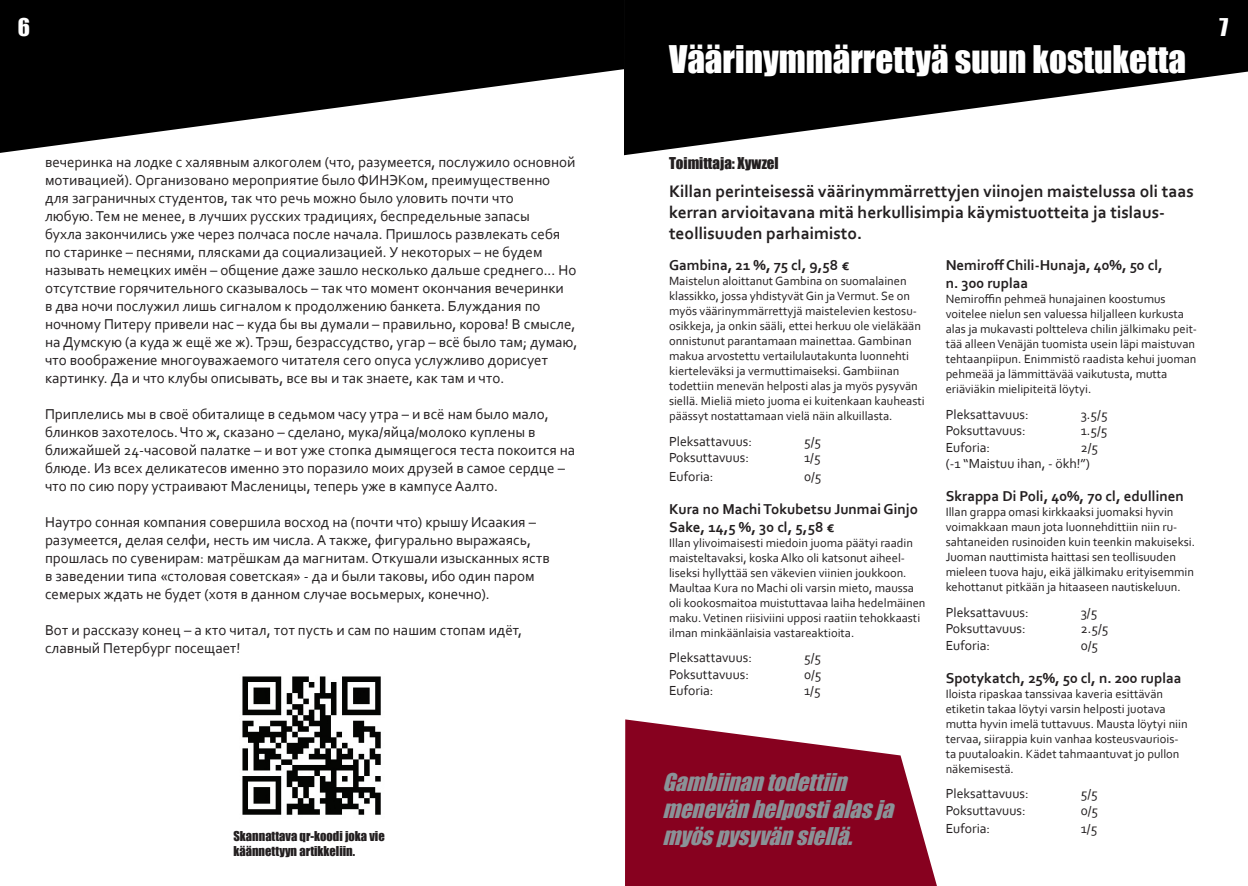
<style>
.page{position:relative;width:1248px;height:886px;background:#fff}
.page>*{position:absolute;margin:0;border:0;box-sizing:border-box;transform-origin:0 0}
.t1{font:35px "Impact";color:#fff}
.t2{font:italic 22.5px/27px "Impact";color:#8a9297}
.t3{font:22.5px "Impact";color:#fff}
.t4{font:700 17.5px/21px "Corbel";color:#231f20}
.t5{font:15px/18px "Corbel";color:#231f20}
.t6{font:700 15px/18px "Corbel";color:#231f20}
.t7{font:15px "Impact";color:#231f20}
.t8{font:13.75px "Corbel";color:#231f20}
.t9{font:12.5px/15px "Corbel";color:#231f20}
.t10{font:12.5px/15px "Impact";color:#231f20}
</style>
<div class="page">
<svg style="left:0;top:0;width:624px;height:153px;fill:#000"></svg>
<svg style="left:624px;top:0;width:623px;height:155px;fill:#000"></svg>
<img style="left:242px;top:676px;width:139px;height:139px">
<svg style="left:625px;top:719px;width:311px;height:167px;fill:#87011f"></svg>
<h2 class="t3" style="left:18px;top:10px;width:14px">6</h2>
<h2 class="t3" style="left:1219px;top:10px;width:10px">7</h2>
<p class="t5" style="left:45px;top:153px;width:534px">вечеринка на лодке с халявным алкоголем (что, разумеется, послужило основной мотивацией). Организовано мероприятие было ФИНЭКом, преимущественно для заграничных студентов, так что речь можно было уловить почти что<br>любую. Тем не менее, в лучших русских традициях, беспредельные запасы<br>бухла закончились уже через полчаса после начала. Пришлось развлекать себя по старинке – песнями, плясками да социализацией. У некоторых – не будем называть немецких имён – общение даже зашло несколько дальше среднего... Но отсутствие горячительного сказывалось – так что момент окончания вечеринки<br>в два ночи послужил лишь сигналом к продолжению банкета. Блуждания по ночному Питеру привели нас – куда бы вы думали – правильно, корова! В смысле, на Думскую (а куда ж ещё же ж). Трэш, безрассудство, угар – всё было там; думаю, что воображение многоуважаемого читателя сего опуса услужливо дорисует картинку. Да и что клубы описывать, все вы и так знаете, как там и что.</p>
<p class="t5" style="left:45px;top:405px;width:531px">Приплелись мы в своё обиталище в седьмом часу утра – и всё нам было мало, блинков захотелось. Что ж, сказано – сделано, мука/яйца/молоко куплены в ближайшей 24-часовой палатке – и вот уже стопка дымящегося теста покоится на блюде. Из всех деликатесов именно это поразило моих друзей в самое сердце – что по сию пору устраивают Масленицы, теперь уже в кампусе Аалто.</p>
<p class="t5" style="left:45px;top:513px;width:506px">Наутро сонная компания совершила восход на (почти что) крышу Исаакия – разумеется, делая селфи, несть им числа. А также, фигурально выражаясь, прошлась по сувенирам: матрёшкам да магнитам. Откушали изысканных яств в заведении типа «столовая советская» - да и были таковы, ибо один паром семерых ждать не будет (хотя в данном случае восьмерых, конечно).</p>
<p class="t5" style="left:45px;top:621px;width:478px">Вот и рассказу конец – а кто читал, тот пусть и сам по нашим стопам идёт, славный Петербург посещает!</p>
<p class="t10" style="left:233px;top:828px;width:153px">Skannattava qr-koodi joka vie käännettyyn artikkeliin.</p>
<p class="t1" style="left:669px;top:32px;width:518px">Väärinymmärrettyä suun kostuketta</p>
<p class="t7" style="left:669px;top:152px;width:111px">Toimittaja: Xywzel</p>
<p class="t4" style="left:669px;top:180px;width:526px">Killan perinteisessä väärinymmärrettyjen viinojen maistelussa oli taas kerran arvioitavana mitä herkullisimpia käymistuotteita ja tislaus-</p>
<p class="t4" style="left:669px;top:222px;width:195px">teollisuuden parhaimisto.</p>
<p class="t6" style="left:945px;top:256px;width:219px">Nemiroff Chili-Hunaja, 40%, 50 cl,</p>
<p class="t6" style="left:945px;top:274px;width:84px">n. 300 ruplaa</p>
<p class="t9" style="left:945px;top:291px;width:253px">Nemiroffin pehmeä hunajainen koostumus voitelee nielun sen valuessa hiljalleen kurkusta alas ja mukavasti poltteleva chilin jälkimaku peit&shy;tää alleen Venäjän tuomista usein läpi maistuvan tehtaanpiipun. Enimmistö raadista kehui juoman pehmeää ja lämmittävää vaikutusta, mutta eriäviäkin mielipiteitä löytyi.</p>
<p class="t8" style="left:945px;top:405px;width:84px">Pleksattavuus:</p>
<p class="t8" style="left:1080px;top:405px;width:28px">3.5/5</p>
<p class="t8" style="left:945px;top:422px;width:82px">Poksuttavuus:</p>
<p class="t8" style="left:1080px;top:422px;width:28px">1.5/5</p>
<p class="t8" style="left:945px;top:438px;width:46px">Euforia:</p>
<p class="t8" style="left:1080px;top:438px;width:19px">2/5</p>
<p class="t8" style="left:945px;top:455px;width:146px">(-1 “Maistuu ihan, - ökh!”)</p>
<p class="t6" style="left:945px;top:487px;width:239px">Skrappa Di Poli, 40%, 70 cl, edullinen</p>
<p class="t9" style="left:945px;top:504px;width:251px">Illan grappa omasi kirkkaaksi juomaksi hyvin voimakkaan maun jota luonnehdittiin niin ru&shy;sahtaneiden rusinoiden kuin teenkin makuiseksi.<br>Juoman nauttimista haittasi sen teollisuuden mieleen tuova haju, eikä jälkimaku erityisemmin kehottanut pitkään ja hitaaseen nautiskeluun.</p>
<p class="t8" style="left:945px;top:603px;width:84px">Pleksattavuus:</p>
<p class="t8" style="left:1080px;top:603px;width:18px">3/5</p>
<p class="t8" style="left:945px;top:620px;width:82px">Poksuttavuus:</p>
<p class="t8" style="left:1080px;top:620px;width:29px">2.5/5</p>
<p class="t8" style="left:945px;top:636px;width:46px">Euforia:</p>
<p class="t8" style="left:1080px;top:636px;width:19px">0/5</p>
<p class="t6" style="left:945px;top:668px;width:237px">Spotykatch, 25%, 50 cl, n. 200 ruplaa</p>
<p class="t9" style="left:945px;top:685px;width:243px">Iloista ripaskaa tanssivaa kaveria esittävän etiketin takaa löytyi varsin helposti juotava mutta hyvin imelä tuttavuus. Mausta löytyi niin tervaa, siirappia kuin vanhaa kosteusvauriois&shy;ta puutaloakin. Kädet tahmaantuvat jo pullon näkemisestä.</p>
<p class="t8" style="left:945px;top:785px;width:84px">Pleksattavuus:</p>
<p class="t8" style="left:1080px;top:785px;width:18px">5/5</p>
<p class="t8" style="left:945px;top:801px;width:82px">Poksuttavuus:</p>
<p class="t8" style="left:1080px;top:801px;width:19px">0/5</p>
<p class="t8" style="left:945px;top:819px;width:46px">Euforia:</p>
<p class="t8" style="left:1080px;top:819px;width:18px">1/5</p>
<p class="t6" style="left:669px;top:256px;width:182px">Gambina, 21 %, 75 cl, 9,58 €</p>
<p class="t9" style="left:669px;top:273px;width:257px">Maistelun aloittanut Gambina on suomalainen klassikko, jossa yhdistyvät Gin ja Vermut. Se on myös väärinymmärrettyjä maistelevien kestosu&shy;osikkeja, ja onkin sääli, ettei herkuu ole vieläkään onnistunut parantamaan mainettaa. Gambinan makua arvostettu vertailulautakunta luonnehti kierteleväksi ja vermuttimaiseksi. Gambiinan todettiin menevän helposti alas ja myös pysyvän siellä. Mieliä mieto juoma ei kuitenkaan kauheasti päässyt nostattamaan vielä näin alkuillasta.</p>
<p class="t8" style="left:669px;top:433px;width:84px">Pleksattavuus:</p>
<p class="t8" style="left:804px;top:433px;width:18px">5/5</p>
<p class="t8" style="left:669px;top:449px;width:82px">Poksuttavuus:</p>
<p class="t8" style="left:804px;top:449px;width:18px">1/5</p>
<p class="t8" style="left:669px;top:467px;width:46px">Euforia:</p>
<p class="t8" style="left:804px;top:467px;width:19px">0/5</p>
<p class="t6" style="left:669px;top:499px;width:250px">Kura no Machi Tokubetsu Junmai Ginjo<br>Sake, 14,5 %, 30 cl, 5,58 €</p>
<p class="t9" style="left:669px;top:534px;width:258px">Illan ylivoimaisesti miedoin juoma päätyi raadin maisteltavaksi, koska Alko oli katsonut aiheel&shy;liseksi hyllyttää sen väkevien viinien joukkoon.<br>Maultaa Kura no Machi oli varsin mieto, maussa oli kookosmaitoa muistuttavaa laiha hedelmäinen maku. Vetinen riisiviini upposi raatiin tehokkaasti ilman minkäänlaisia vastareaktioita.</p>
<p class="t8" style="left:669px;top:649px;width:84px">Pleksattavuus:</p>
<p class="t8" style="left:804px;top:649px;width:18px">5/5</p>
<p class="t8" style="left:669px;top:665px;width:82px">Poksuttavuus:</p>
<p class="t8" style="left:804px;top:665px;width:19px">0/5</p>
<p class="t8" style="left:669px;top:682px;width:46px">Euforia:</p>
<p class="t8" style="left:804px;top:682px;width:18px">1/5</p>
<p class="t2" style="left:662px;top:768px;width:193px">Gambiinantodettiin</p>
<p class="t2" style="left:662px;top:795px;width:240px">menevänhelpostialasja myöspysyvänsiellä.</p>
</div>
